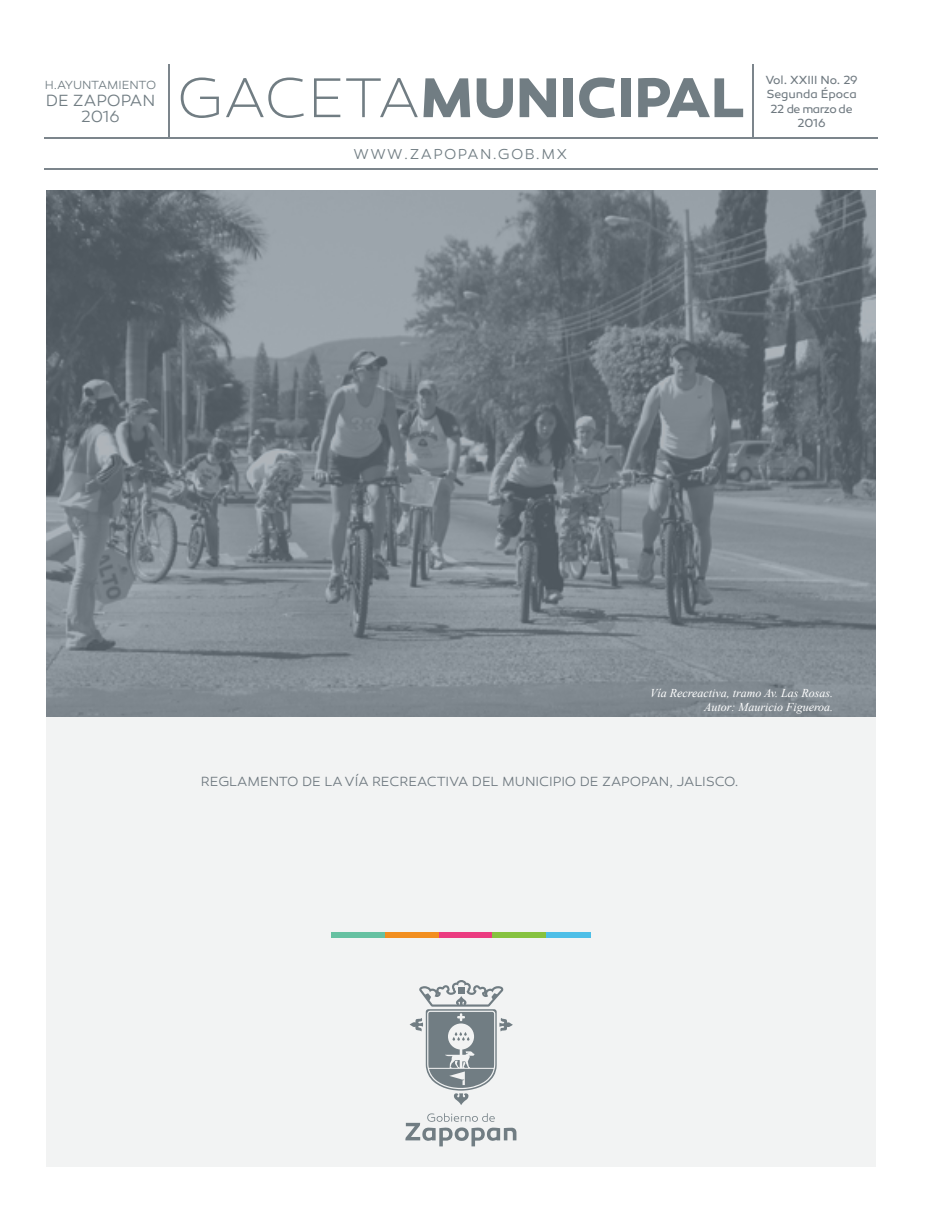
<style>
.page{position:relative;width:929px;height:1210px;background:#fff}
.page>*{position:absolute;margin:0;border:0;box-sizing:border-box;transform-origin:0 0}
.t1{font:700 57px "Canaro";color:#717d83}
.t2{font:300 16.5px/16.5px "Canaro";letter-spacing:-.005em;color:#717d83;text-align:center}
.t3{font:300 14.7px "Canaro";letter-spacing:.1em;color:#717d83}
.t4{font:300 13.5px "Canaro";letter-spacing:-.005em;color:#6f7980}
.t5{font:italic 12px "Times New Roman";color:#fff}
.t6{font:12px/14.4px "Canaro";letter-spacing:-.005em;color:#6f7980}
.t7{font:300 12px "Canaro";letter-spacing:-.005em;color:#717d83}
.t8{font:12px "Canaro";letter-spacing:-.04em;color:#6f7980}
.s1{font-weight:200}
</style>
<div class="page">
<div style="left:46px;top:640px;width:829px;height:526px;background:#f2f3f3"></div>
<svg style="left:409px;top:980px;width:104px;height:124px"></svg>
<svg style="left:405px;top:1113px;width:111px;height:33px"></svg>
<div style="left:438px;top:931px;width:54px;height:6px;background:#eb3b80"></div>
<div style="left:385px;top:931px;width:53px;height:6px;background:#f28e1f"></div>
<div style="left:331px;top:931px;width:54px;height:6px;background:#66c1a1"></div>
<div style="left:546px;top:931px;width:45px;height:6px;background:#4dbee7"></div>
<div style="left:492px;top:931px;width:54px;height:6px;background:#86c23f"></div>
<hr style="left:44px;top:137px;width:833px;height:2px;background:#7c858c">
<hr style="left:44px;top:168px;width:833px;height:2px;background:#7c858c">
<hr style="left:168px;top:64px;width:2px;height:74px;background:#7c858c">
<hr style="left:751px;top:64px;width:2px;height:74px;background:#7c858c">
<img style="left:46px;top:190px;width:829px;height:526px">
<p class="t7" style="left:45px;top:78px;width:113px">H.AYUNTAMIENTO</p>
<p class="t2" style="left:46px;top:92px;width:111px">DE ZAPOPAN<br>2016</p>
<p class="t1" style="left:177px;top:62px;width:569px"><span class="s1">GACETA</span>MUNICIPAL</p>
<p class="t3" style="left:353px;top:145px;width:215px">WWW.ZAPOPAN.GOB.MX</p>
<p class="t6" style="left:765px;top:73px;width:94px">Vol. XXIII No. 29<br>Segunda Época</p>
<p class="t8" style="left:770px;top:102px;width:84px">22 de marzo de</p>
<p class="t6" style="left:797px;top:116px;width:30px">2016</p>
<p class="t5" style="left:650px;top:684px;width:185px">Vía Recreactiva, tramo Av. Las Rosas.</p>
<p class="t5" style="left:704px;top:698px;width:131px">Autor: Mauricio Figueroa.</p>
<p class="t4" style="left:201px;top:773px;width:539px">REGLAMENTO DE LA VÍA RECREACTIVA DEL MUNICIPIO DE ZAPOPAN, JALISCO.</p>
</div>
